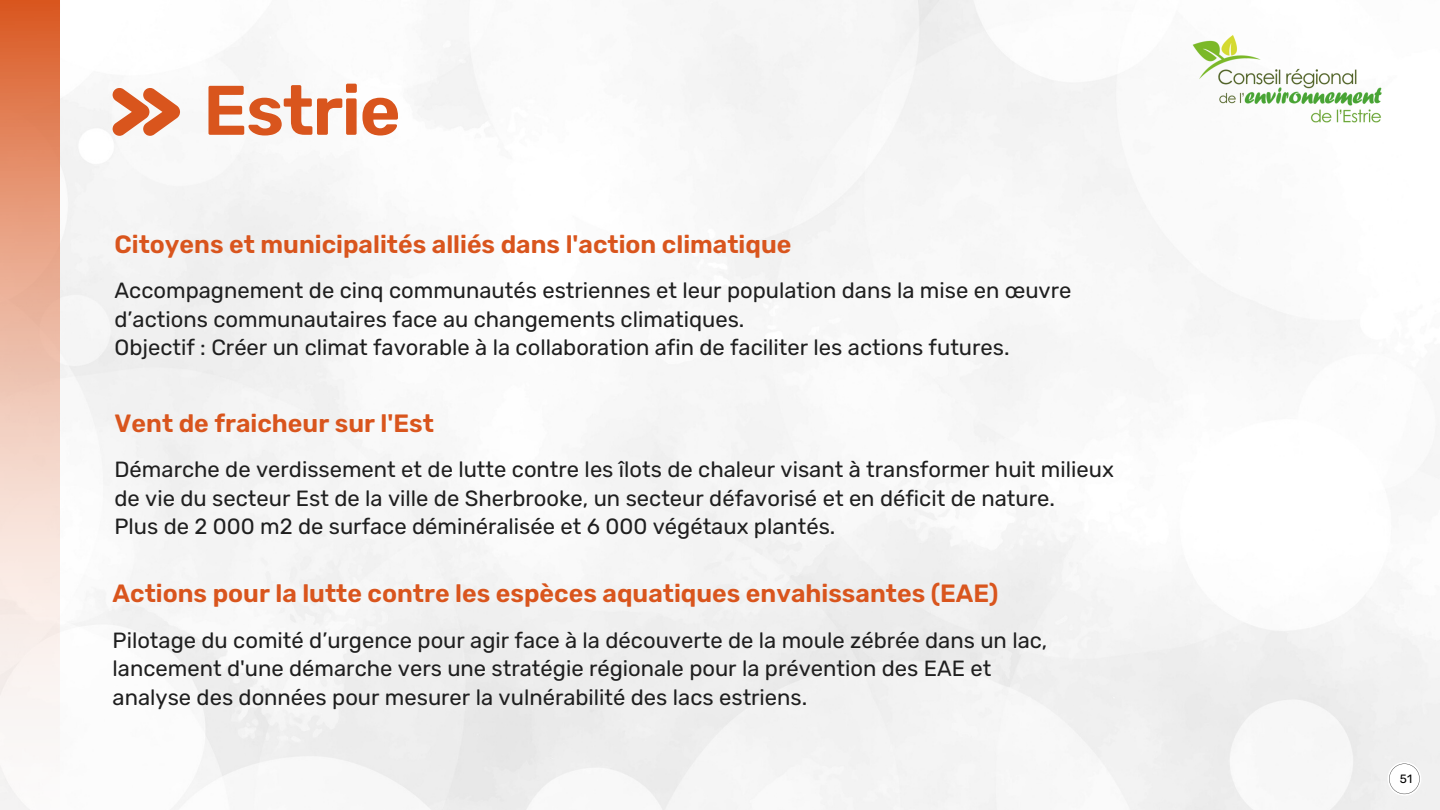
<style>
.page{position:relative;width:1440px;height:810px;background:#fff}
.page>*{position:absolute;margin:0;border:0;box-sizing:border-box;transform-origin:0 0}
.t1{font:600 70px "Rubik";letter-spacing:-.02em;color:#d9551d}
.t2{font:600 25px "Rubik";color:#d9551d}
.t3{font:22px "Rubik";color:#1f1f1f}
.t4{font:12px "Rubik";color:#000}
</style>
<div class="page">
<svg style="left:1388px;top:762px;width:33px;height:34px"></svg>
<img style="left:1178px;top:31px;width:218px;height:99px">
<svg style="left:113px;top:87px;width:67px;height:50px"></svg>
<svg style="left:0;top:0;width:60px;height:810px"></svg>
<p class="t1" style="left:203px;top:69px;width:199px">Estrie</p>
<p class="t2" style="left:115px;top:229px;width:678px">Citoyens et municipalités alliés dans l'action climatique</p>
<p class="t3" style="left:115px;top:278px;width:958px">Accompagnement de cinq communautés estriennes et leur population dans la mise en œuvre</p>
<p class="t3" style="left:115px;top:306px;width:632px">d’actions communautaires face au changements climatiques.</p>
<p class="t3" style="left:115px;top:335px;width:897px">Objectif : Créer un climat favorable à la collaboration afin de faciliter les actions futures.</p>
<p class="t2" style="left:115px;top:408px;width:321px">Vent de fraicheur sur l'Est</p>
<p class="t3" style="left:115px;top:457px;width:1001px">Démarche de verdissement et de lutte contre les îlots de chaleur visant à transformer huit milieux</p>
<p class="t3" style="left:115px;top:485px;width:942px">de vie du secteur Est de la ville de Sherbrooke, un secteur défavorisé et en déficit de nature.</p>
<p class="t3" style="left:115px;top:514px;width:723px">Plus de 2 000 m2 de surface déminéralisée et 6 000 végétaux plantés.</p>
<p class="t2" style="left:113px;top:579px;width:888px">Actions pour la lutte contre les espèces aquatiques envahissantes (EAE)</p>
<p class="t3" style="left:113px;top:627px;width:936px">Pilotage du comité d’urgence pour agir face à la découverte de la moule zébrée dans un lac,</p>
<p class="t3" style="left:113px;top:656px;width:880px">lancement d'une démarche vers une stratégie régionale pour la prévention des EAE et</p>
<p class="t3" style="left:113px;top:684px;width:696px">analyse des données pour mesurer la vulnérabilité des lacs estriens.</p>
<p class="t4" style="left:1400px;top:772px;width:14px">51</p>
</div>
